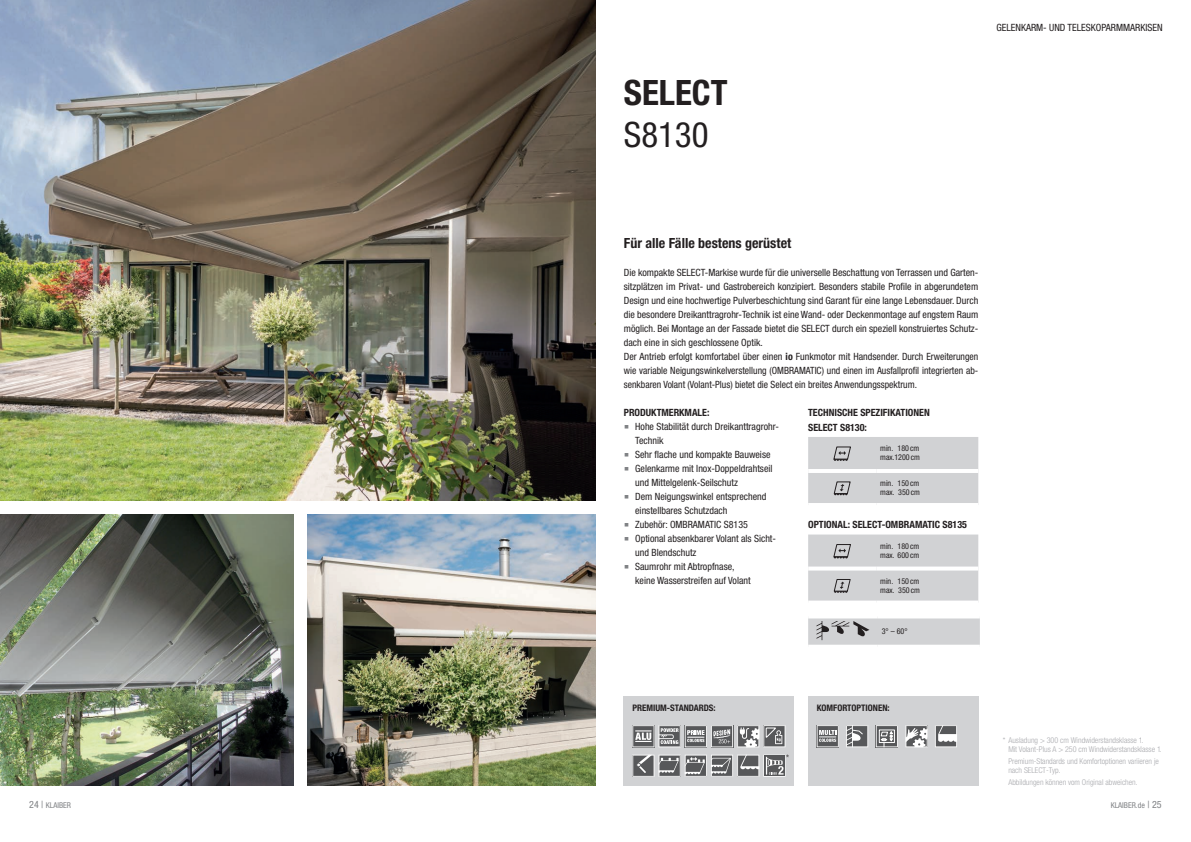
<style>
.page{position:relative;width:1191px;height:842px;background:#fff}
.page>*{position:absolute;margin:0;border:0;box-sizing:border-box;transform-origin:0 0}
.t1{font:700 condensed 35px "Helvetica Neue LT Std";color:#231f20}
.t2{font:condensed 35px "Helvetica Neue LT Std";color:#231f20}
.t3{font:700 condensed 14px "Helvetica Neue LT Std";color:#231f20}
.t4{font:100 condensed 12px "Helvetica Neue LT Std";color:#231f20}
.t5{font:condensed 10px/14px "Helvetica Neue LT Std";color:#231f20}
.t6{font:700 condensed 10px/14.8px "Helvetica Neue LT Std";color:#231f20}
.t7{font:700 condensed 9px "Helvetica Neue LT Std";color:#231f20}
.t8{font:300 condensed 8px/9px "Helvetica Neue LT Std";color:#a8a9ad}
.t9{font:condensed 8px/9px "Helvetica Neue LT Std";color:#231f20}
.t10{font:condensed 8px "Helvetica Neue LT Std";color:#808285}
.s1{font-weight:700}
.s2{font-family:"Verdana";font-stretch:normal;font-size:16px;color:#808285}
.s3{font-size:10px}
</style>
<div class="page">
<div style="left:624px;top:696px;width:170px;height:89px;background:#d1d2d4"></div>
<div style="left:808px;top:696px;width:170px;height:89px;background:#d1d2d4"></div>
<img style="left:0;top:0;width:595px;height:500px">
<img style="left:0;top:514px;width:293px;height:271px">
<img style="left:307px;top:514px;width:288px;height:271px">
<svg style="left:875px;top:725px;width:23px;height:22px"></svg>
<svg style="left:816px;top:725px;width:22px;height:22px"></svg>
<svg style="left:905px;top:725px;width:22px;height:22px"></svg>
<svg style="left:935px;top:725px;width:22px;height:22px"></svg>
<svg style="left:846px;top:725px;width:22px;height:22px"></svg>
<svg style="left:632px;top:725px;width:153px;height:22px"></svg>
<svg style="left:632px;top:755px;width:153px;height:22px"></svg>
<svg style="left:808px;top:437px;width:170px;height:66px;background:#d1d2d4"></svg>
<svg style="left:808px;top:534px;width:170px;height:67px;background:#d2d2d4"></svg>
<svg style="left:808px;top:618px;width:172px;height:27px;background:#c9cacc"></svg>
<h1 class="t1" style="left:624px;top:71px;width:105px">SELECT</h1>
<h1 class="t2" style="left:624px;top:114px;width:86px">S8130</h1>
<p class="t5" style="left:996px;top:21px;width:168px">GELENKARM- UND TELESKOPARMMARKISEN</p>
<h2 class="t3" style="left:624px;top:235px;width:169px">Für alle Fälle bestens gerüstet</h2>
<p class="t5" style="left:624px;top:265px;width:356px">Die kompakte SELECT-Markise wurde für die universelle Beschattung von Terrassen und Garten&shy;sitzplätzen im Privat- und Gastrobereich konzipiert. Besonders stabile Profile in abgerundetem Design und eine hochwertige Pulverbeschichtung sind Garant für eine lange Lebensdauer. Durch die besondere Dreikanttragrohr-Technik ist eine Wand- oder Deckenmontage auf engstem Raum möglich. Bei Montage an der Fassade bietet die SELECT durch ein speziell konstruiertes Schutz&shy;dach eine in sich geschlossene Optik.<br>Der Antrieb erfolgt komfortabel über einen <span class="s1">io</span> Funkmotor mit Handsender. Durch Erweiterungen wie variable Neigungswinkelverstellung (OMBRAMATIC) und einen im Ausfallprofil integrierten ab&shy;senkbaren Volant (Volant-Plus) bietet die Select ein breites Anwendungsspektrum.</p>
<p class="t6" style="left:624px;top:405px;width:87px">PRODUKTMERKMALE:</p>
<p class="t5" style="left:635px;top:419px;width:145px;text-indent:-11px"><span class="s2">▪</span> Hohe Stabilität durch Dreikanttragrohr-<br>Technik</p>
<p class="t5" style="left:624px;top:447px;width:148px"><span class="s2">▪</span> Sehr flache und kompakte Bauweise</p>
<p class="t5" style="left:635px;top:461px;width:139px;text-indent:-11px"><span class="s2">▪</span> Gelenkarme mit Inox-Doppeldrahtseil und Mittelgelenk-Seilschutz</p>
<p class="t5" style="left:635px;top:489px;width:133px;text-indent:-11px"><span class="s2">▪</span> Dem Neigungswinkel entsprechend einstellbares Schutzdach</p>
<p class="t5" style="left:624px;top:517px;width:126px"><span class="s2">▪</span> Zubehör: OMBRAMATIC S8135</p>
<p class="t5" style="left:635px;top:531px;width:142px;text-indent:-11px"><span class="s2">▪</span> Optional absenkbarer Volant als Sicht&shy;und Blendschutz</p>
<p class="t5" style="left:635px;top:559px;width:117px;text-indent:-11px"><span class="s2">▪</span> Saumrohr mit Abtropfnase, keine Wasserstreifen auf Volant</p>
<p class="t6" style="left:808px;top:405px;width:123px">TECHNISCHE SPEZIFIKATIONEN<br>SELECT S8130:</p>
<p class="t9" style="left:880px;top:444px;width:41px">min. 180 cm max.1200 cm</p>
<p class="t9" style="left:880px;top:479px;width:41px">min. 150 cm max. 350 cm</p>
<p class="t6" style="left:808px;top:517px;width:160px">OPTIONAL: SELECT-OMBRAMATIC S8135</p>
<p class="t9" style="left:880px;top:541px;width:40px">min. 180 cm max. 600 cm</p>
<p class="t9" style="left:880px;top:576px;width:41px">min. 150 cm max. 350 cm</p>
<p class="t9" style="left:881px;top:627px;width:27px">3° – 60°</p>
<p class="t7" style="left:632px;top:702px;width:85px">PREMIUM-STANDARDS:</p>
<p class="t4" style="left:786px;top:752px;width:5px">*</p>
<p class="t7" style="left:816px;top:702px;width:74px">KOMFORTOPTIONEN:</p>
<p class="t8" style="left:1008px;top:736px;width:155px;text-indent:-6px">* Ausladung &gt; 300 cm Windwiderstandsklasse 1.<br>Mit Volant-Plus A &gt; 250 cm Windwiderstandsklasse 1.</p>
<p class="t8" style="left:1008px;top:757px;width:152px">Premium-Standards und Komfortoptionen variieren je nach SELECT-Typ.</p>
<p class="t8" style="left:1008px;top:778px;width:131px">Abbildungen können vom Original abweichen.</p>
<p class="t10" style="left:29px;top:801px;width:43px"><span class="s3">24 |</span> KLAIBER</p>
<p class="t10" style="left:1110px;top:801px;width:52px">KLAIBER.de <span class="s3">| 25</span></p>
</div>
